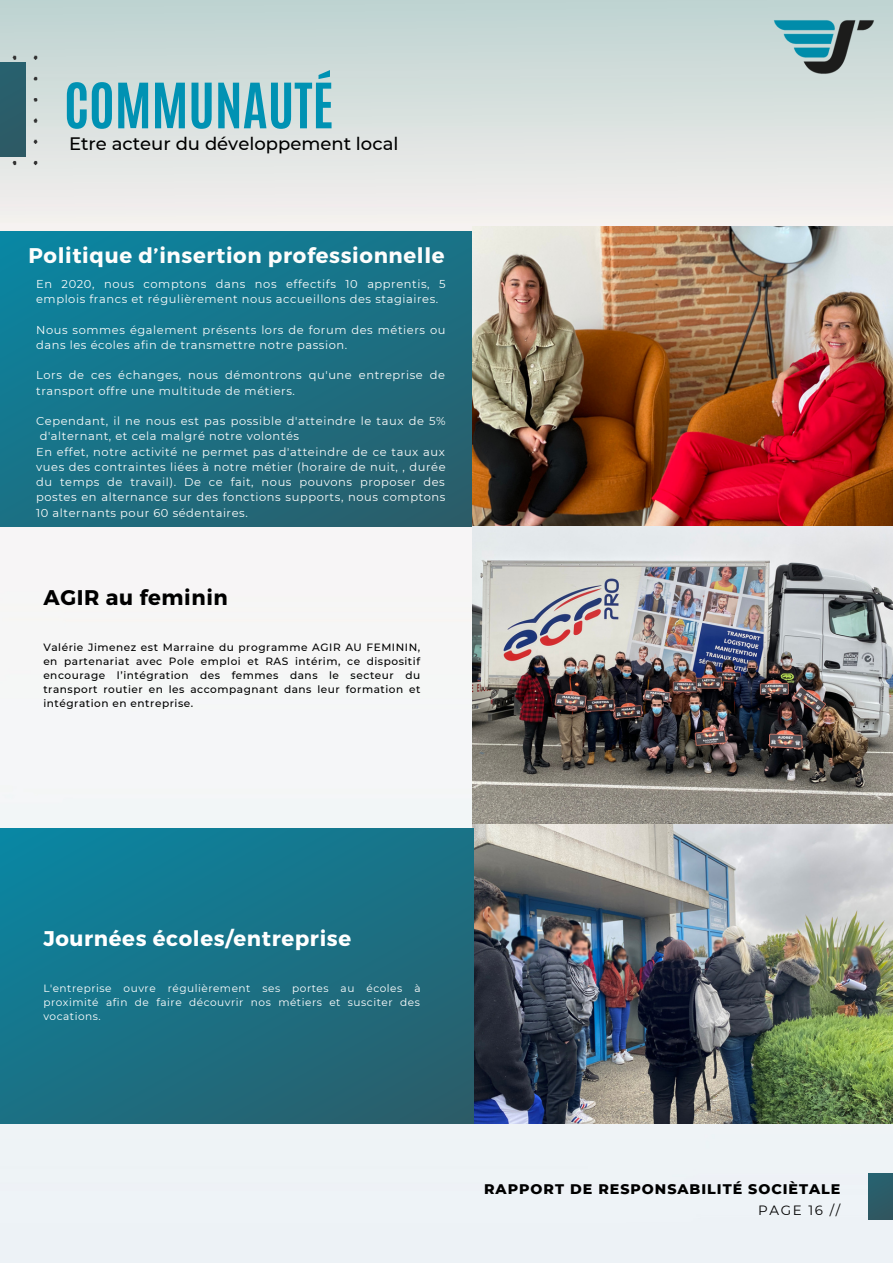
<style>
.page{position:relative;width:893px;height:1264px;background:#fff}
.page>*{position:absolute;margin:0;border:0;box-sizing:border-box;transform-origin:0 0}
.t1{font:700 53.1px "Antonio";color:#0092b3}
.t2{font:700 21.15px "Montserrat";letter-spacing:.03em;color:#fdfdfc}
.t3{font:700 21.15px "Montserrat";letter-spacing:.03em;color:#fff}
.t4{font:700 21.15px "Montserrat";letter-spacing:.03em;color:#000}
.t5{font:500 18px "Montserrat";color:#000}
.t6{font:800 14.25px "Montserrat";letter-spacing:.07em;color:#000}
.t7{font:13.5px "Montserrat";letter-spacing:.12em;color:#000}
.t8{font:11.4px/15.3px "Montserrat";letter-spacing:.05em;color:#fdfdfc}
.t9{font:500 10.5px/14.1px "Montserrat";letter-spacing:.05em;color:#000;text-align:justify}
.t10{font:10.5px/14.1px "Montserrat";letter-spacing:.05em;color:#fff;text-align:justify}
</style>
<div class="page">
<div style="left:0;top:223px;width:892px;height:1039px;background:#f2f5f6"></div>
<svg style="left:0;top:231px;width:472px;height:295px;background:#1a7185"></svg>
<img style="left:472px;top:227px;width:420px;height:896px">
<div style="left:0;top:0;width:892px;height:223px;background:linear-gradient(to bottom,#bdd2d0,#f4f0ee)"></div>
<img style="left:767px;top:0;width:113px;height:104px">
<svg style="left:0;top:829px;width:473px;height:294px;background:#1a7185"></svg>
<div style="left:868px;top:1173px;width:24px;height:46px;background:#2b5c68"></div>
<img style="left:0;top:43px;width:49px;height:134px">
<div style="left:0;top:63px;width:26px;height:93px;background:#2b5d69"></div>
<h1 class="t1" style="left:64px;top:68px;width:271px">COMMUNAUTÉ</h1>
<h3 class="t5" style="left:69px;top:132px;width:331px">Etre acteur du développement local</h3>
<h2 class="t2" style="left:28px;top:241px;width:417px">Politique d’insertion professionnelle</h2>
<p class="t8" style="left:36px;top:276px;width:411px">En 2020, nous comptons dans nos effectifs 10 apprentis, 5 emplois francs et régulièrement nous accueillons des stagiaires.</p>
<p class="t8" style="left:36px;top:322px;width:411px">Nous sommes également présents lors de forum des métiers ou dans les écoles afin de transmettre notre passion.</p>
<p class="t8" style="left:36px;top:367px;width:410px">Lors de ces échanges, nous démontrons qu'une entreprise de transport offre une multitude de métiers.</p>
<p class="t8" style="left:36px;top:413px;width:411px">Cependant, il ne nous est pas possible d'atteindre le taux de 5%</p>
<p class="t8" style="left:40px;top:428px;width:261px">d'alternant, et cela malgré notre volontés</p>
<p class="t8" style="left:36px;top:444px;width:410px">En effet, notre activité ne permet pas d'atteindre de ce taux aux</p>
<p class="t8" style="left:36px;top:459px;width:411px">vues des contraintes liées à notre métier (horaire de nuit, , durée</p>
<p class="t8" style="left:36px;top:474px;width:410px">du temps de travail). De ce fait, nous pouvons proposer des</p>
<p class="t8" style="left:36px;top:489px;width:411px">postes en alternance sur des fonctions supports, nous comptons</p>
<p class="t8" style="left:36px;top:505px;width:213px">10 alternants pour 60 sédentaires.</p>
<h2 class="t4" style="left:43px;top:583px;width:186px">AGIR au feminin</h2>
<p class="t9" style="left:43px;top:640px;width:378px">Valérie Jimenez est Marraine du programme AGIR AU FEMININ, en partenariat avec Pole emploi et RAS intérim, ce dispositif encourage l’intégration des femmes dans le secteur du transport routier en les accompagnant dans leur formation et intégration en entreprise.</p>
<h2 class="t3" style="left:43px;top:924px;width:309px">Journées écoles/entreprise</h2>
<p class="t10" style="left:43px;top:980px;width:378px">L'entreprise ouvre régulièrement ses portes au écoles à proximité afin de faire découvrir nos métiers et susciter des vocations.</p>
<p class="t6" style="left:484px;top:1179px;width:358px">RAPPORT DE RESPONSABILITÉ SOCIÈTALE</p>
<p class="t7" style="left:758px;top:1202px;width:84px">PAGE 16 //</p>
</div>
